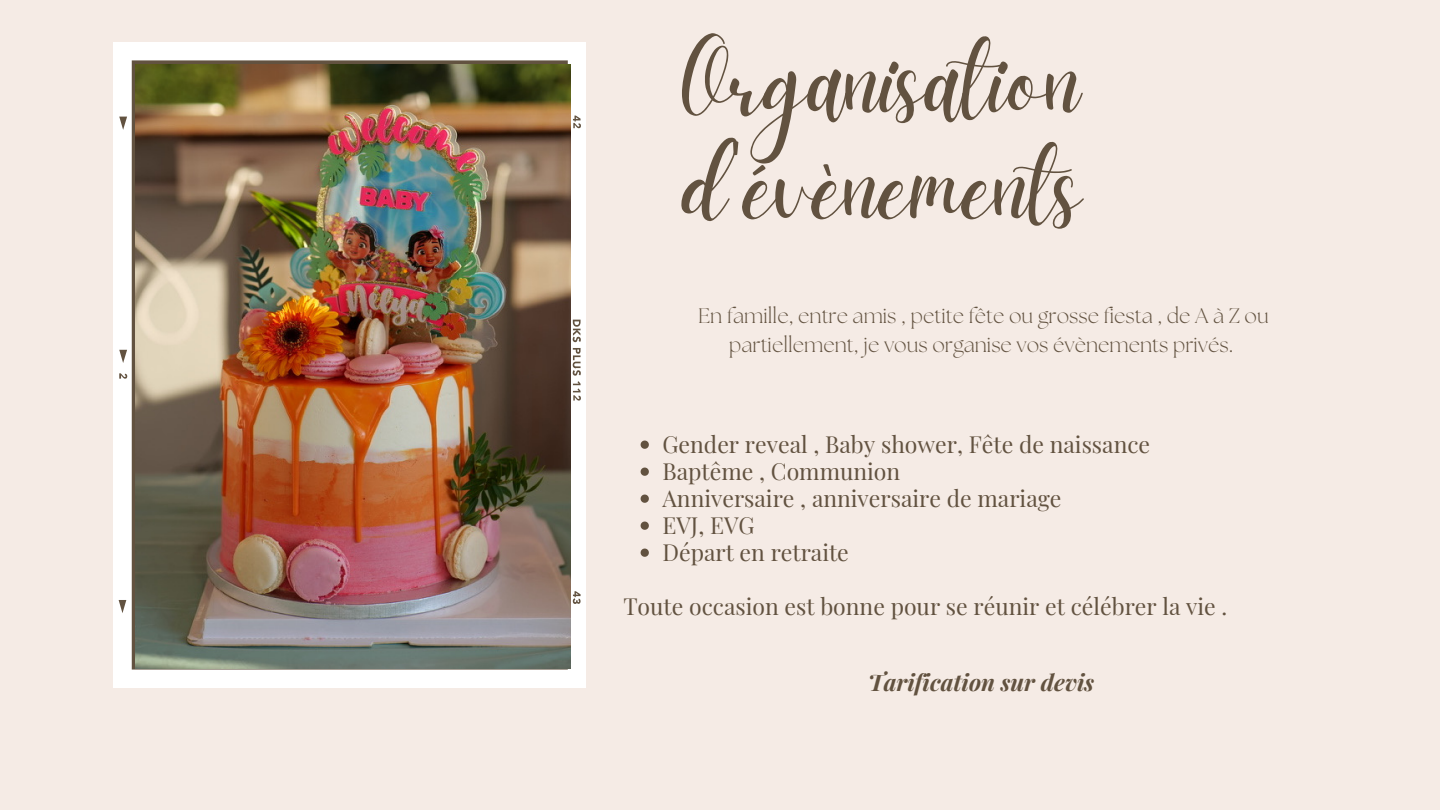
<style>
.page{position:relative;width:1440px;height:810px;background:#f5ebe5}
.page>*{position:absolute;margin:0;border:0;box-sizing:border-box;transform-origin:0 0}
.t1{font:105.6px/105.6px "Daydream";color:#625240}
.t2{font:23px "Playfair Display";color:#625240}
.t3{font:italic 700 23px "Playfair Display";color:#625240}
.t4{font:300 21px/29.2px "The Seasons";color:#625240;text-align:center}
</style>
<div class="page">
<div style="left:113px;top:42px;width:473px;height:646px;background:#fff"></div>
<svg style="left:119px;top:116px;width:462px;height:497px"></svg>
<img style="left:135px;top:65px;width:435px;height:603px">
<svg style="left:641px;top:441px;width:8px;height:8px"></svg>
<svg style="left:641px;top:468px;width:8px;height:8px"></svg>
<svg style="left:641px;top:495px;width:8px;height:8px"></svg>
<svg style="left:641px;top:522px;width:8px;height:8px"></svg>
<svg style="left:641px;top:549px;width:8px;height:8px"></svg>
<p class="t1" style="left:682px;top:40px;width:402px">Organisation d'évènements</p>
<p class="t4" style="left:698px;top:302px;width:572px">En famille, entre amis , petite fête ou grosse fiesta , de A à Z ou partiellement, je vous organise vos évènements privés.</p>
<p class="t2" style="left:662px;top:428px;width:489px">Gender reveal , Baby shower, Fête de naissance</p>
<p class="t2" style="left:662px;top:455px;width:239px">Baptême , Communion</p>
<p class="t2" style="left:662px;top:482px;width:401px">Anniversaire , anniversaire de mariage</p>
<p class="t2" style="left:662px;top:509px;width:94px">EVJ, EVG</p>
<p class="t2" style="left:662px;top:536px;width:188px">Départ en retraite</p>
<p class="t2" style="left:623px;top:590px;width:606px">Toute occasion est bonne pour se réunir et célébrer la vie .</p>
<p class="t3" style="left:868px;top:666px;width:228px">Tarification sur devis</p>
</div>
